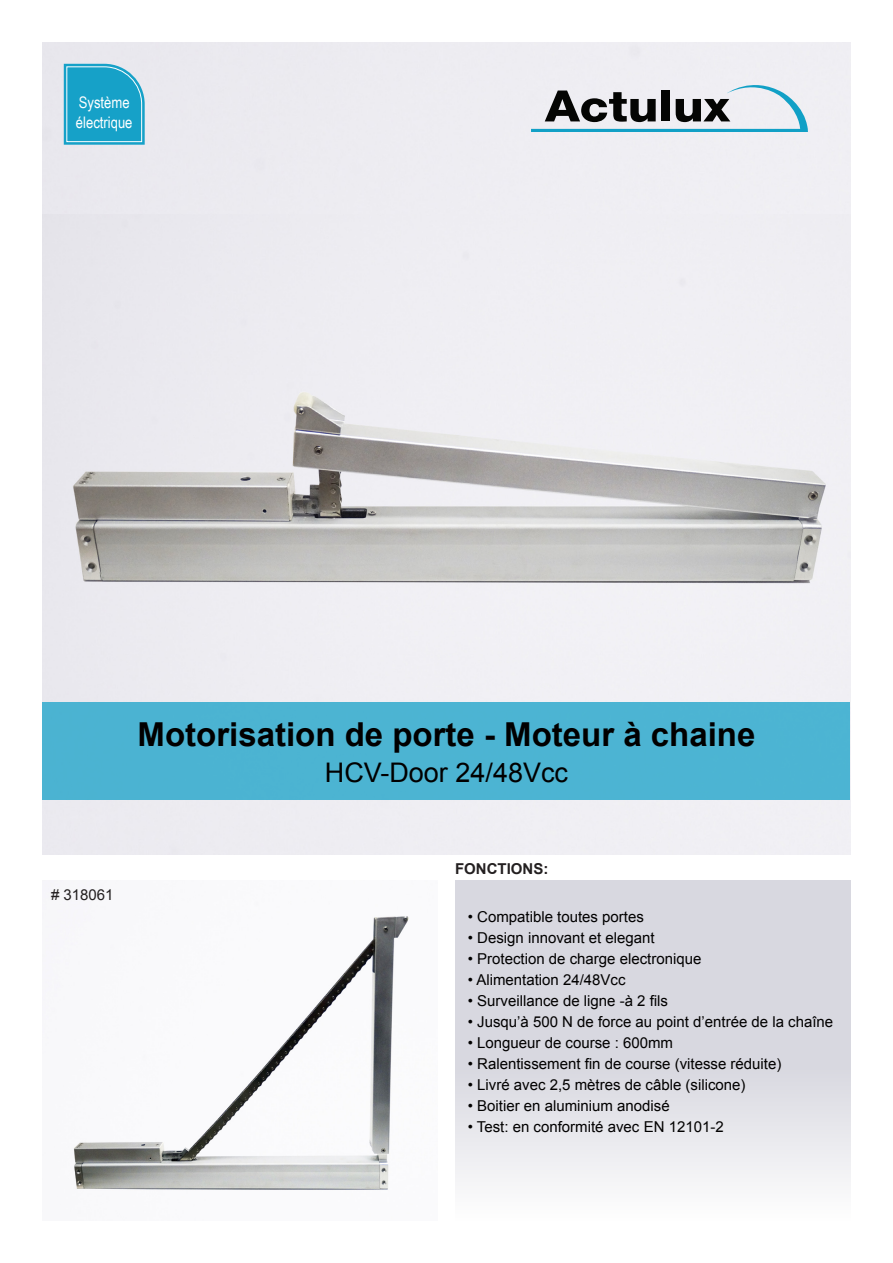
<style>
.page{position:relative;width:893px;height:1263px;background:#fff}
.page>*{position:absolute;margin:0;border:0;box-sizing:border-box;transform-origin:0 0}
.Hovedoverskrift{font:700 33px "Arial";color:#010000}
.Underoverskrift{font:27px "Arial";color:#010000}
.t1{font:15.9px/19.2px "Arial Narrow";color:#fff}
.Brødtekst{font:15px "Arial";color:#010000}
.t2{font:700 15px "Arial";color:#231f20}
.t3{font:15px "Arial";color:#231f20}
</style>
<div class="page">
<div style="left:43px;top:43px;width:807px;height:812px;background:#eeedf2"></div>
<div style="left:455px;top:880px;width:395px;height:340px;background:linear-gradient(to bottom,#ceced9,#f2f2f5)"></div>
<svg style="left:545px;top:91px;width:111px;height:31px;background:#7e7e7f"></svg>
<div style="left:661px;top:91px;width:9px;height:30px;background:#040503"></div>
<hr style="left:531px;top:129px;width:277px;height:3px;background:#11a0c6">
<svg style="left:676px;top:85px;width:132px;height:45px"></svg>
<div style="left:43px;top:702px;width:807px;height:97px;background:#4cb4d2"></div>
<img style="left:48px;top:888px;width:361px;height:302px">
<img style="left:43px;top:215px;width:807px;height:487px">
<svg style="left:64px;top:64px;width:81px;height:81px;background:#2ca9cc"></svg>
<p class="t1" style="left:76px;top:93px;width:58px">Système électrique</p>
<p class="Hovedoverskrift" style="left:138px;top:712px;width:619px">Motorisation de porte - Moteur à chaine</p>
<p class="Underoverskrift" style="left:325px;top:754px;width:245px">HCV-Door 24/48Vcc</p>
<p class="t3" style="left:51px;top:884px;width:64px"># 318061</p>
<p class="t2" style="left:455px;top:859px;width:95px">FONCTIONS:</p>
<p class="Brødtekst" style="left:468px;top:907px;width:178px">• Compatible toutes portes</p>
<p class="Brødtekst" style="left:468px;top:928px;width:189px">• Design innovant et elegant</p>
<p class="Brødtekst" style="left:468px;top:949px;width:235px">• Protection de charge electronique</p>
<p class="Brødtekst" style="left:468px;top:970px;width:159px">• Alimentation 24/48Vcc</p>
<p class="Brødtekst" style="left:468px;top:991px;width:202px">• Surveillance de ligne -à 2 fils</p>
<p class="Brødtekst" style="left:468px;top:1012px;width:367px">• Jusqu’à 500 N de force au point d’entrée de la chaîne</p>
<p class="Brødtekst" style="left:468px;top:1033px;width:207px">• Longueur de course : 600mm</p>
<p class="Brødtekst" style="left:468px;top:1054px;width:315px">• Ralentissement fin de course (vitesse réduite)</p>
<p class="Brødtekst" style="left:468px;top:1075px;width:279px">• Livré avec 2,5 mètres de câble (silicone)</p>
<p class="Brødtekst" style="left:468px;top:1096px;width:203px">• Boitier en aluminium anodisé</p>
<p class="Brødtekst" style="left:468px;top:1117px;width:257px">• Test: en conformité avec EN 12101-2</p>
</div>
